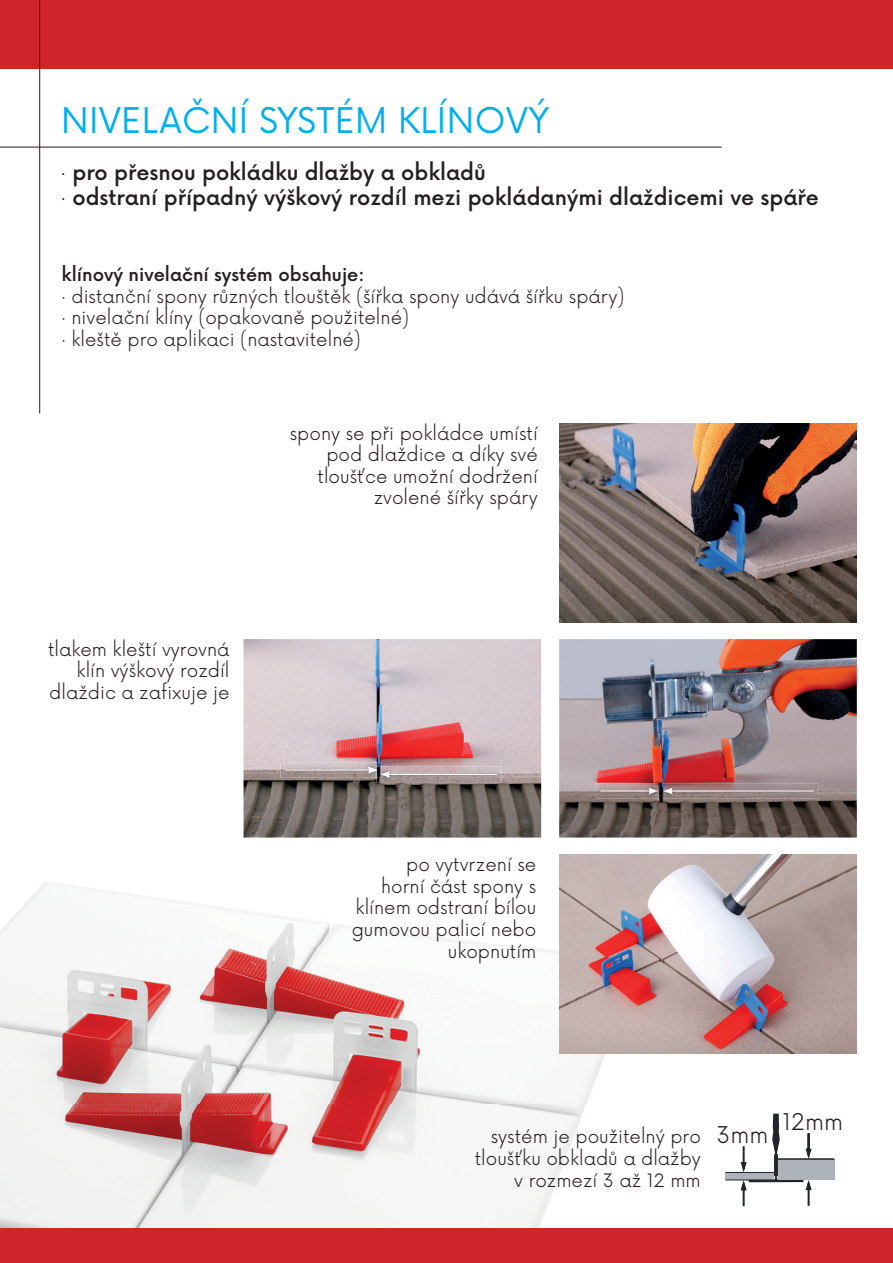
<style>
.page{position:relative;width:893px;height:1263px;background:#fff}
.page>*{position:absolute;margin:0;border:0;box-sizing:border-box;transform-origin:0 0}
.t1{font:34.5px "Now";letter-spacing:.015em;color:#00aeef}
.t2{font:300 22.5px "Now";color:#231f20}
.t3{font:500 21px/25.2px "Now";color:#231f20}
.t4{font:300 18px/21.6px "Now";color:#231f20;text-align:right}
.s1{font-family:"Calibri";font-weight:300}
.s2{font-weight:500}
.s3{font-family:"Calibri"}
.s4{font-size:22.5px}
</style>
<div class="page">
<img style="left:0;top:789px;width:620px;height:440px">
<img style="left:620px;top:837px;width:52px;height:392px">
<img style="left:559px;top:424px;width:298px;height:198px">
<img style="left:243px;top:639px;width:298px;height:198px">
<img style="left:559px;top:639px;width:298px;height:198px">
<img style="left:559px;top:854px;width:298px;height:199px">
<div style="left:0;top:0;width:893px;height:68px;background:#d1232a"></div>
<div style="left:0;top:1229px;width:893px;height:34px;background:#d1232a"></div>
<hr style="left:0;top:147px;width:722px;height:1px;background:#231f20">
<hr style="left:39px;top:0;width:1px;height:414px;background:#231f20">
<img style="left:280px;top:762px;width:102px;height:16px">
<hr style="left:285px;top:770px;width:85px;height:1px;background:#fff">
<img style="left:377px;top:767px;width:124px;height:15px">
<hr style="left:388px;top:774px;width:109px;height:1px;background:#fff">
<svg style="left:368px;top:767px;width:22px;height:11px"></svg>
<img style="left:596px;top:783px;width:63px;height:16px">
<hr style="left:601px;top:791px;width:50px;height:1px;background:#fff">
<img style="left:662px;top:783px;width:156px;height:16px">
<img style="left:659px;top:783px;width:3px;height:16px">
<hr style="left:670px;top:791px;width:144px;height:1px;background:#fff">
<svg style="left:648px;top:787px;width:25px;height:7px"></svg>
<div style="left:778px;top:1159px;width:56px;height:21px;background:#adb3b8"></div>
<div style="left:725px;top:1172px;width:49px;height:8px;background:#adb3b8"></div>
<hr style="left:778px;top:1159px;width:56px;height:1px;background:#212527">
<hr style="left:725px;top:1172px;width:49px;height:1px;background:#212527">
<svg style="left:739px;top:1113px;width:74px;height:94px"></svg>
<hr style="left:725px;top:1180px;width:49px;height:1px;background:#212527">
<h1 class="t1" style="left:61px;top:92px;width:490px">NIVELAČNÍ SYSTÉM KLÍNOVÝ</h1>
<p class="t3" style="left:61px;top:158px;width:759px"><span class="s1">·</span> pro přesnou pokládku dlažby a obkladů<br><span class="s1">·</span> odstraní případný výškový rozdíl mezi pokládanými dlaždicemi ve spáře</p>
<p class="t4" style="left:62px;top:263px;width:564px;text-align:left"><span class="s2">klínový nivelační systém obsahuje:<br></span><span class="s3">·</span> distanční spony různých tlouštěk (šířka spony udává šířku spáry) <span class="s3">·</span> nivelační klíny (opakovaně použitelné)<br><span class="s3">·</span> kleště pro aplikaci (nastavitelné)</p>
<p class="t4" style="left:48px;top:637px;width:183px">tlakem kleští vyrovná klín výškový rozdíl dlaždic a zafixuje je</p>
<p class="t4" style="left:290px;top:421px;width:250px">spony se při pokládce umístí pod dlaždice a díky své tloušťce umožní dodržení zvolené šířky spáry</p>
<p class="t4" style="left:352px;top:852px;width:186px">po vytvrzení se<br>horní část spony s klínem odstraní bílou gumovou palicí nebo ukopnutím</p>
<p class="t4" style="left:491px;top:1125px;width:279px">systém je použitelný pro <span class="s4">3mm</span></p>
<p class="t4" style="left:475px;top:1146px;width:228px">tloušťku obkladů a dlažby</p>
<p class="t4" style="left:514px;top:1168px;width:188px">v rozmezí 3 až 12 mm</p>
<p class="t2" style="left:782px;top:1104px;width:62px">12mm</p>
</div>
